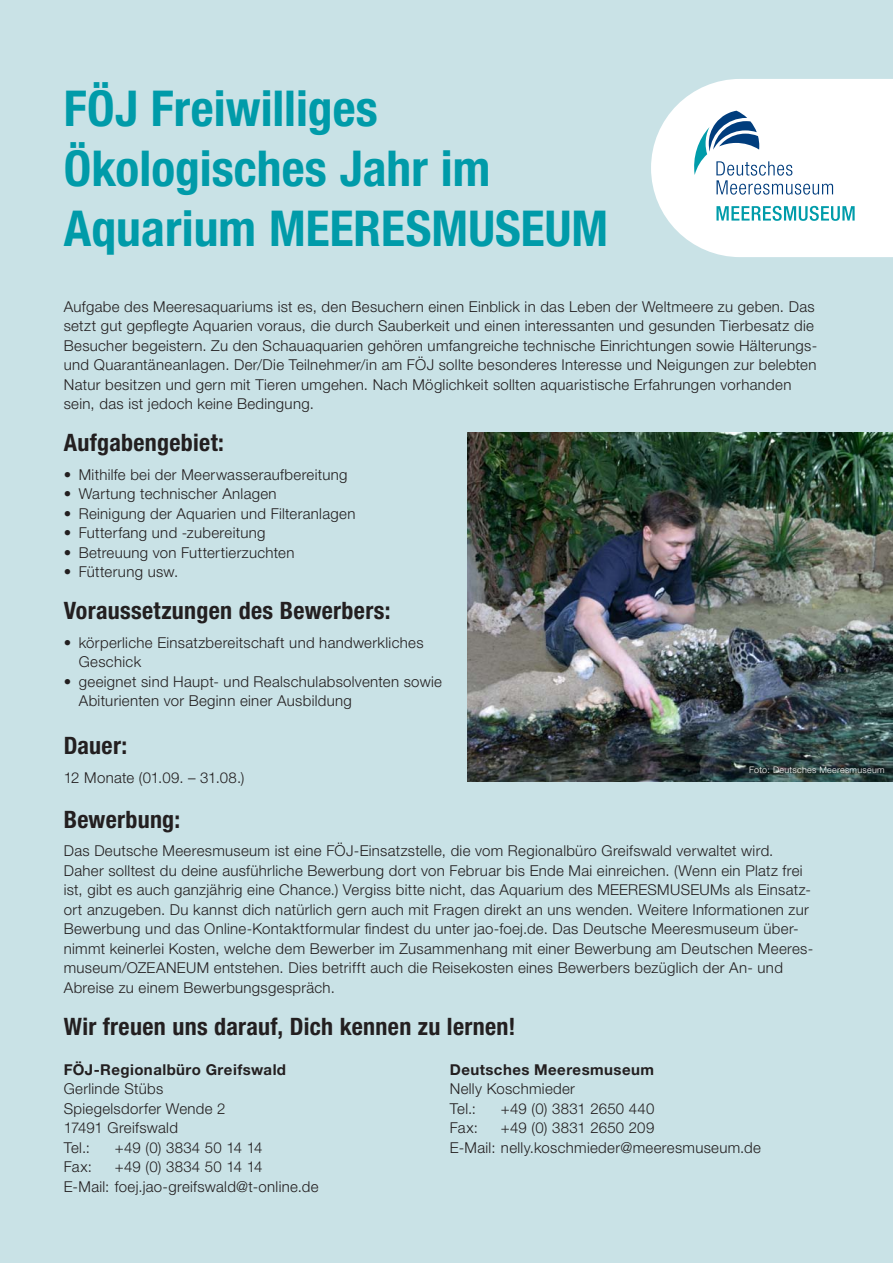
<style>
.page{position:relative;width:893px;height:1263px;background:#c9e2e6}
.page>*{position:absolute;margin:0;border:0;box-sizing:border-box;transform-origin:0 0}
.t1{font:700 condensed 49.5px/60px "Helvetica Neue LT Pro";color:#009ba9}
.t2{font:700 condensed 24px "Helvetica Neue LT Pro";letter-spacing:.015em;color:#231f20}
.t3{font:300 15px/19.5px "Helvetica Neue LT Pro";letter-spacing:.02em;color:#231f20}
.t4{font:700 15px "Helvetica Neue LT Pro";letter-spacing:.03em;color:#231f20}
.t5{font:300 9px "Helvetica Neue LT Pro";letter-spacing:.03em;color:#fff}
</style>
<div class="page">
<svg style="left:651px;top:79px;width:242px;height:178px;background:#e9f2f5"></svg>
<img style="left:468px;top:433px;width:425px;height:348px">
<h1 class="t1" style="left:64px;top:84px;width:546px">FÖJ Freiwilliges<br>Ökologisches Jahr im<br>Aquarium MEERESMUSEUM</h1>
<p class="t3" style="left:64px;top:298px;width:755px">Aufgabe des Meeresaquariums ist es, den Besuchern einen Einblick in das Leben der Weltmeere zu geben. Das setzt gut gepflegte Aquarien voraus, die durch Sauberkeit und einen interessanten und gesunden Tierbesatz die Besucher begeistern. Zu den Schauaquarien gehören umfangreiche technische Einrichtungen sowie Hälterungs&shy;und Quarantäneanlagen. Der/Die Teilnehmer/in am FÖJ sollte besonderes Interesse und Neigungen zur belebten Natur besitzen und gern mit Tieren umgehen. Nach Möglichkeit sollten aquaristische Erfahrungen vorhanden sein, das ist jedoch keine Bedingung.</p>
<h2 class="t2" style="left:64px;top:434px;width:162px">Aufgabengebiet:</h2>
<p class="t3" style="left:64px;top:466px;width:285px">• Mithilfe bei der Meerwasseraufbereitung</p>
<p class="t3" style="left:64px;top:486px;width:214px">• Wartung technischer Anlagen</p>
<p class="t3" style="left:64px;top:505px;width:293px">• Reinigung der Aquarien und Filteranlagen</p>
<p class="t3" style="left:64px;top:525px;width:203px">• Futterfang und -zubereitung</p>
<p class="t3" style="left:64px;top:544px;width:232px">• Betreuung von Futtertierzuchten</p>
<p class="t3" style="left:64px;top:564px;width:116px">• Fütterung usw.</p>
<h2 class="t2" style="left:64px;top:602px;width:328px">Voraussetzungen des Bewerbers:</h2>
<p class="t3" style="left:79px;top:634px;width:346px;text-indent:-15px">• körperliche Einsatzbereitschaft und handwerkliches<br>Geschick</p>
<p class="t3" style="left:79px;top:673px;width:365px;text-indent:-15px">• geeignet sind Haupt- und Realschulabsolventen sowie<br>Abiturienten vor Beginn einer Ausbildung</p>
<h2 class="t2" style="left:64px;top:737px;width:65px">Dauer:</h2>
<p class="t3" style="left:64px;top:769px;width:182px">12 Monate (01.09. – 31.08.)</p>
<h2 class="t2" style="left:64px;top:810px;width:118px">Bewerbung:</h2>
<p class="t3" style="left:64px;top:843px;width:751px">Das Deutsche Meeresmuseum ist eine FÖJ-Einsatzstelle, die vom Regionalbüro Greifswald verwaltet wird.<br>Daher solltest du deine ausführliche Bewerbung dort von Februar bis Ende Mai einreichen. (Wenn ein Platz frei ist, gibt es auch ganzjährig eine Chance.) Vergiss bitte nicht, das Aquarium des MEERESMUSEUMs als Einsatz&shy;ort anzugeben. Du kannst dich natürlich gern auch mit Fragen direkt an uns wenden. Weitere Informationen zur Bewerbung und das Online-Kontaktformular findest du unter jao-foej.de. Das Deutsche Meeresmuseum über&shy;nimmt keinerlei Kosten, welche dem Bewerber im Zusammenhang mit einer Bewerbung am Deutschen Meeres&shy;museum/OZEANEUM entstehen. Dies betrifft auch die Reisekosten eines Bewerbers bezüglich der An- und Abreise zu einem Bewerbungsgespräch.</p>
<h2 class="t2" style="left:64px;top:1017px;width:453px">Wir freuen uns darauf, Dich kennen zu lernen!</h2>
<p class="t4" style="left:64px;top:1064px;width:224px">FÖJ-Regionalbüro Greifswald</p>
<p class="t3" style="left:64px;top:1081px;width:163px">Gerlinde Stübs<br>Spiegelsdorfer Wende 2<br>17491 Greifswald<br>Tel.:</p>
<p class="t5" style="left:749px;top:766px;width:137px">Foto: Deutsches Meeresmuseum</p>
<p class="t4" style="left:450px;top:1064px;width:206px">Deutsches Meeresmuseum</p>
<p class="t3" style="left:450px;top:1081px;width:127px">Nelly Koschmieder<br>Tel.:</p>
<p class="t3" style="left:501px;top:1100px;width:155px">+49 (0) 3831 2650 440</p>
<p class="t3" style="left:450px;top:1120px;width:313px;text-indent:51px">+49 (0) 3831 2650 209<br>E-Mail: nelly.koschmieder@meeresmuseum.de</p>
<p class="t3" style="left:450px;top:1120px;width:30px">Fax:</p>
<p class="t3" style="left:115px;top:1139px;width:149px">+49 (0) 3834 50 14 14</p>
<p class="t3" style="left:64px;top:1159px;width:256px;text-align:center">+49 (0) 3834 50 14 14<br>E-Mail: foej.jao-greifswald@t-online.de</p>
<p class="t3" style="left:64px;top:1159px;width:30px">Fax:</p>
</div>
